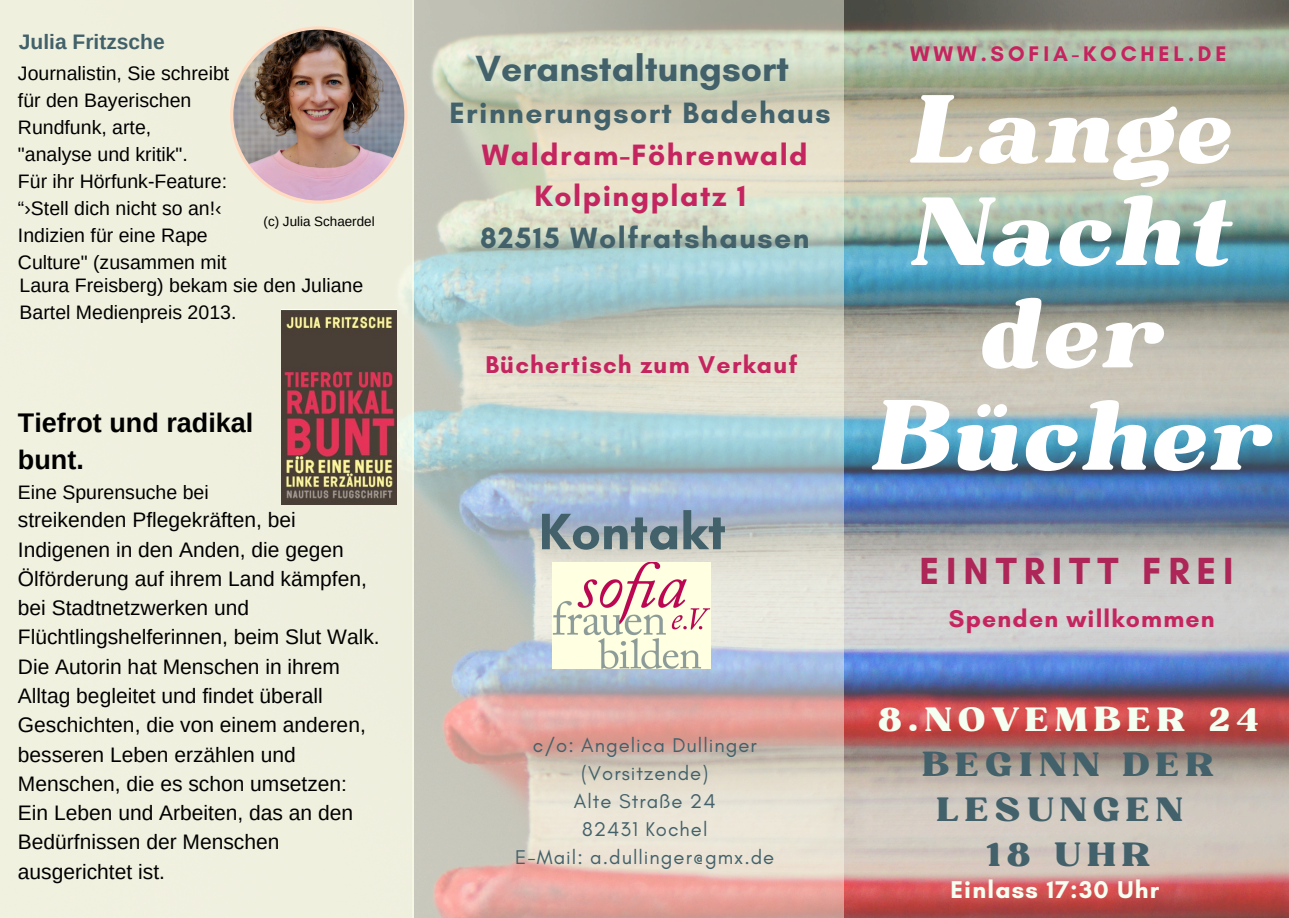
<style>
.page{position:relative;width:1289px;height:918px;background:#fff}
.page>*{position:absolute;margin:0;border:0;box-sizing:border-box;transform-origin:0 0}
.t1{font:italic 93.15px/102.3px "Bugaki";letter-spacing:.03em;color:#fff;text-align:center}
.t2{font:700 52.2px "Glacial Indifference";color:#42616a}
.t3{font:700 38.55px "Glacial Indifference";letter-spacing:.18em;color:#ad2657}
.t4{font:700 37.2px "Glacial Indifference";color:#42616a}
.t5{font:32.55px/45px "Bugaki";letter-spacing:.18em;color:#42616a;text-align:center}
.t6{font:700 30px/41.7px "Glacial Indifference";letter-spacing:.05em;color:#42616a;text-align:center}
.t7{font:700 27px "Arimo";color:#000}
.t8{font:700 24.75px "Glacial Indifference";letter-spacing:.05em;color:#c5255f}
.t9{font:700 24.75px "Glacial Indifference";letter-spacing:.05em;color:#f5fff1}
.t10{font:700 21.6px "Glacial Indifference";letter-spacing:.18em;color:#c5255f}
.t11{font:21px/29.2px "Arimo";color:#000}
.t12{font:700 21px "Arimo";color:#42616a}
.t13{font:20.25px/28.2px "Glacial Indifference";letter-spacing:.05em;color:#42616a;text-align:center}
.t14{font:19.5px/27px "Arimo";color:#000}
.t15{font:13.35px "Arimo";color:#000}
.s1{color:#c5255f}
.s2{color:#f5fff1}
</style>
<div class="page">
<img style="left:843px;top:0;width:445px;height:918px">
<svg style="left:413px;top:0;width:430px;height:918px"></svg>
<img style="left:552px;top:562px;width:158px;height:107px">
<div style="left:0;top:0;width:413px;height:918px;background:#f0f0df"></div>
<img style="left:230px;top:26px;width:177px;height:178px">
<img style="left:281px;top:310px;width:115px;height:195px">
<p class="t12" style="left:19px;top:30px;width:147px">Julia Fritzsche</p>
<p class="t14" style="left:18px;top:59px;width:213px">Journalistin, Sie schreibt für den Bayerischen<br>Rundfunk, arte,</p>
<p class="t14" style="left:18px;top:140px;width:171px">"analyse und kritik".</p>
<p class="t14" style="left:18px;top:167px;width:211px">Für ihr Hörfunk-Feature: “›Stell dich nicht so an!‹<br>Indizien für eine Rape<br>Culture" (zusammen mit</p>
<p class="t14" style="left:20px;top:272px;width:345px">Laura Freisberg) bekam sie den Juliane<br>Bartel Medienpreis 2013.</p>
<p class="t15" style="left:263px;top:214px;width:112px">(c) Julia Schaerdel</p>
<h4 class="t7" style="left:18px;top:407px;width:237px">Tiefrot und radikal</h4>
<h6 class="t7" style="left:18px;top:444px;width:67px">bunt.</h6>
<p class="t14" style="left:18px;top:479px;width:192px">Eine Spurensuche bei</p>
<h2 class="t11" style="left:18px;top:505px;width:363px">streikenden Pflegekräften, bei Indigenen in den Anden, die gegen Ölförderung auf ihrem Land kämpfen, bei Stadtnetzwerken und Flüchtlingshelferinnen, beim Slut Walk.<br>Die Autorin hat Menschen in ihrem</h2>
<p class="t11" style="left:18px;top:681px;width:349px">Alltag begleitet und findet überall<br>Geschichten, die von einem anderen, besseren Leben erzählen und<br>Menschen, die es schon umsetzen:<br>Ein Leben und Arbeiten, das an den<br>Bedürfnissen der Menschen ausgerichtet ist.</p>
<p class="t4" style="left:475px;top:46px;width:315px">Veranstaltungsort</p>
<p class="t6" style="left:449px;top:92px;width:383px">Erinnerungsort Badehaus<br><span class="s1">Waldram-Föhrenwald<br>Kolpingplatz 1<br></span>82515 Wolfratshausen</p>
<h1 class="t8" style="left:485px;top:349px;width:313px">Büchertisch zum Verkauf</h1>
<p class="t2" style="left:539px;top:500px;width:188px">Kontakt</p>
<p class="t13" style="left:532px;top:731px;width:225px">c/o: Angelica Dullinger (Vorsitzende)</p>
<p class="t13" style="left:574px;top:787px;width:143px">Alte Straße 24</p>
<p class="t13" style="left:582px;top:815px;width:127px">82431 Kochel</p>
<p class="t13" style="left:515px;top:843px;width:260px">E-Mail: a.dullinger@gmx.de</p>
<p class="t10" style="left:909px;top:41px;width:318px">WWW.SOFIA-KOCHEL.DE</p>
<p class="t1" style="left:869px;top:82px;width:399px">Lange<br>Nacht der<br>Bücher</p>
<p class="t3" style="left:919px;top:547px;width:316px">EINTRITT FREI</p>
<p class="t8" style="left:948px;top:603px;width:267px">Spenden willkommen</p>
<p class="t5" style="left:877px;top:698px;width:382px"><span class="s2">8.NOVEMBER 24<br></span>BEGINN DER<br>LESUNGEN<br>18 UHR</p>
<p class="t9" style="left:950px;top:875px;width:210px">Einlass 17:30 Uhr</p>
</div>
